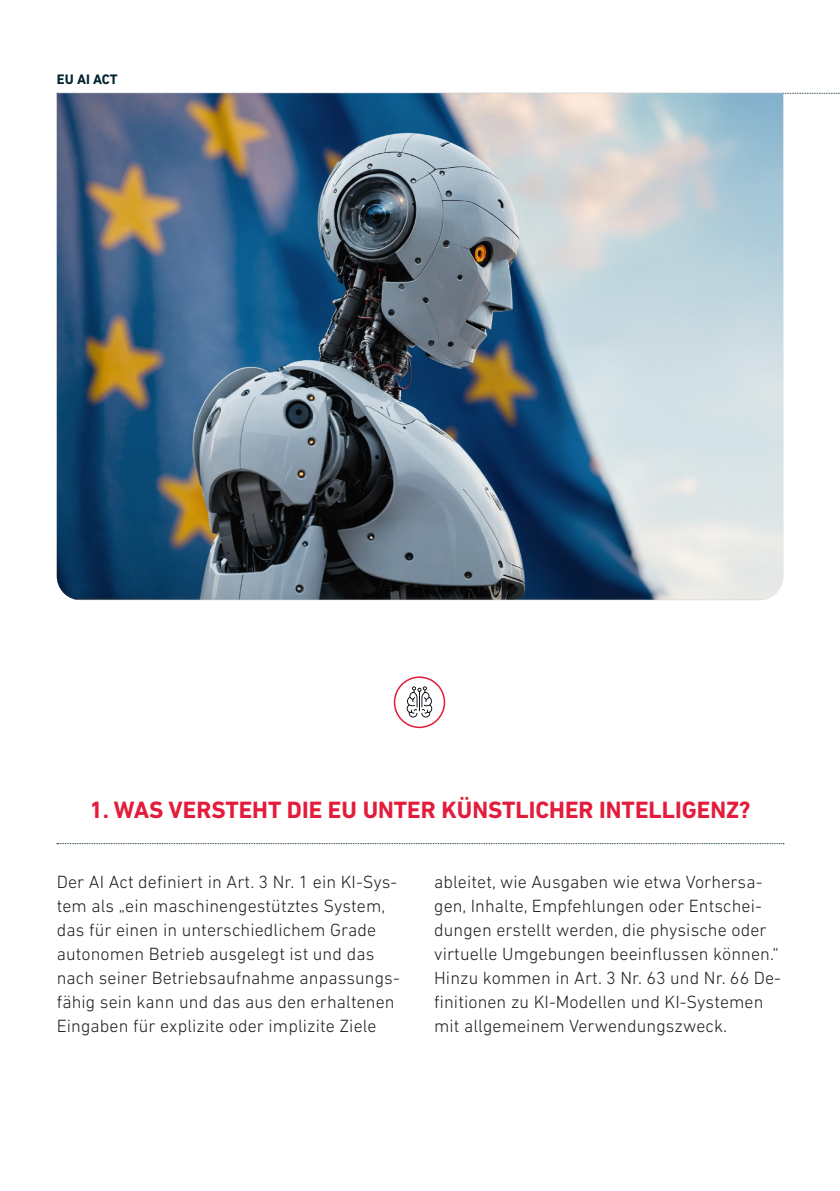
<style>
.page{position:relative;width:840px;height:1191px;background:#fff}
.page>*{position:absolute;margin:0;border:0;box-sizing:border-box;transform-origin:0 0}
.t1{font:700 24px "DIN Next LT Pro";color:#e41c3b}
.t2{font:300 18px/24px "DIN Next LT Pro";letter-spacing:.005em;color:#231f20}
.t3{font:700 14px "DIN Next LT Pro";letter-spacing:-.005em;color:#002230}
</style>
<div class="page">
<svg style="left:782px;top:93px;width:58px;height:1px"></svg>
<svg style="left:406px;top:686px;width:26px;height:32px"></svg>
<div style="left:393px;top:676px;width:52px;height:52px;border:2px solid #e41c3b;border-radius:50%"></div>
<svg style="left:57px;top:843px;width:726px;height:1px"></svg>
<img style="left:57px;top:93px;width:725px;height:506px">
<p class="t3" style="left:57px;top:71px;width:62px">EU AI ACT</p>
<h1 class="t1" style="left:89px;top:796px;width:662px">1. WAS VERSTEHT DIE EU UNTER KÜNSTLICHER INTELLIGENZ?</h1>
<p class="t2" style="left:57px;top:870px;width:344px">Der AI Act definiert in Art. 3 Nr. 1 ein KI-Sys&shy;tem als „ein maschinengestütztes System, das für einen in unterschiedlichem Grade autonomen Betrieb ausgelegt ist und das nach seiner Betriebsaufnahme anpassungs&shy;fähig sein kann und das aus den erhaltenen Eingaben für explizite oder implizite Ziele</p>
<p class="t2" style="left:434px;top:870px;width:348px">ableitet, wie Ausgaben wie etwa Vorhersa&shy;gen, Inhalte, Empfehlungen oder Entschei&shy;dungen erstellt werden, die physische oder virtuelle Umgebungen beeinflussen können.“ Hinzu kommen in Art. 3 Nr. 63 und Nr. 66 De&shy;finitionen zu KI-Modellen und KI-Systemen mit allgemeinem Verwendungszweck.</p>
</div>
